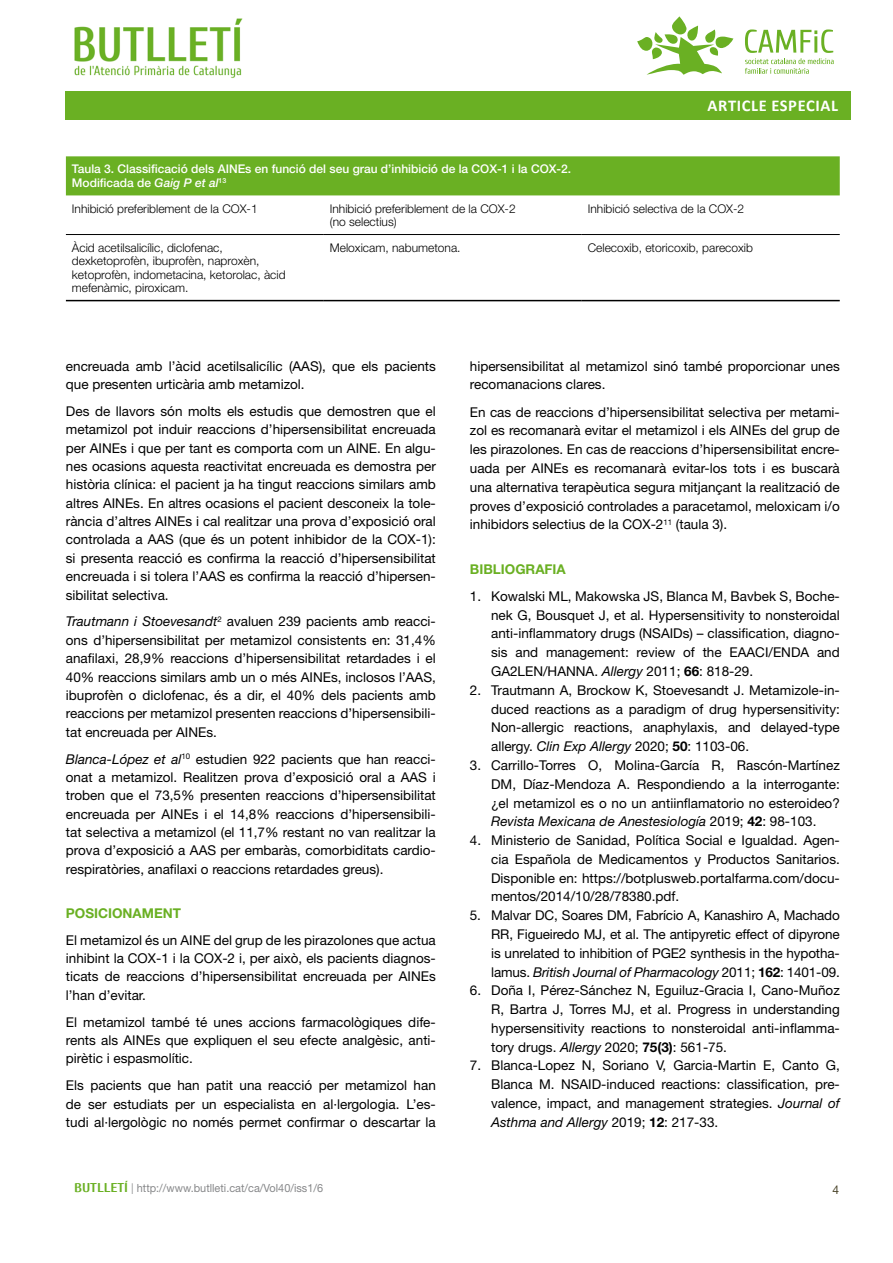
<style>
.page{position:relative;width:893px;height:1263px;background:#fff}
.page>*{position:absolute;margin:0;border:0;box-sizing:border-box;transform-origin:0 0}
.t1{font:700 16.5px "Calibri";letter-spacing:.04em;color:#fff}
.t2{font:13.5px/18.3px "Helvetica Neue LT Std";color:#000;text-align:justify}
.t3{font:700 13.5px "Helvetica Neue LT Std";color:#6ab023}
.t4{font:300 12px/13.5px "Helvetica Neue LT Std";color:#000}
.t5{font:500 12px/13.5px "Helvetica Neue LT Std";color:#fff}
.t6{font:12px "Helvetica Neue LT Std";color:#4a442a}
.t7{font:11.25px "Helvetica Neue LT Std";color:#87888a}
.s1{font-style:italic}
.s2{font-weight:700}
.s3{font-family:"Cuprum";font-weight:700;font-size:12.75px;color:#6ab023}
.s4{font-weight:100;font-size:15px}
</style>
<div class="page">
<div style="left:65px;top:91px;width:786px;height:28px;background:#6ab023"></div>
<svg style="left:637px;top:16px;width:96px;height:59px"></svg>
<svg style="left:745px;top:29px;width:89px;height:45px"></svg>
<img style="left:74px;top:18px;width:169px;height:60px">
<div style="left:66px;top:156px;width:774px;height:39px;background:#6ab023"></div>
<hr style="left:324px;top:234px;width:258px;height:1px;background:#000">
<hr style="left:582px;top:234px;width:258px;height:1px;background:#000">
<hr style="left:66px;top:234px;width:258px;height:1px;background:#000">
<hr style="left:66px;top:300px;width:258px;height:1px;background:#000">
<hr style="left:324px;top:300px;width:258px;height:1px;background:#000">
<hr style="left:582px;top:300px;width:258px;height:1px;background:#000">
<p class="t1" style="left:708px;top:95px;width:132px">ARTICLE ESPECIAL</p>
<p class="t5" style="left:72px;top:162px;width:501px">Taula 3. Classificació dels AINEs en funció del seu grau d’inhibició de la COX-1 i la COX-2.<br>Modificada de <span class="s1">Gaig P et al</span><sup>13</sup></p>
<p class="t4" style="left:72px;top:201px;width:187px">Inhibició preferiblement de la COX-1</p>
<p class="t4" style="left:330px;top:201px;width:187px">Inhibició preferiblement de la COX-2 (no selectius)</p>
<p class="t4" style="left:588px;top:201px;width:158px">Inhibició selectiva de la COX-2</p>
<p class="t4" style="left:72px;top:240px;width:215px">Àcid acetilsalicílic, diclofenac, dexketoprofèn, ibuprofèn, naproxèn, ketoprofèn, indometacina, ketorolac, àcid mefenàmic, piroxicam.</p>
<p class="t4" style="left:330px;top:240px;width:132px">Meloxicam, nabumetona.</p>
<p class="t4" style="left:588px;top:240px;width:167px">Celecoxib, etoricoxib, parecoxib</p>
<p class="t2" style="left:66px;top:356px;width:371px">encreuada amb l’àcid acetilsalicílic (AAS), que els pacients que presenten urticària amb metamizol.</p>
<p class="t2" style="left:66px;top:402px;width:371px">Des de llavors són molts els estudis que demostren que el metamizol pot induir reaccions d’hipersensibilitat encreuada per AINEs i que per tant es comporta com un AINE. En algu&shy;nes ocasions aquesta reactivitat encreuada es demostra per història clínica: el pacient ja ha tingut reaccions similars amb altres AINEs. En altres ocasions el pacient desconeix la tole&shy;rància d’altres AINEs i cal realitzar una prova d’exposició oral controlada a AAS (que és un potent inhibidor de la COX-1): si presenta reacció es confirma la reacció d’hipersensibilitat encreuada i si tolera l’AAS es confirma la reacció d’hipersen&shy;sibilitat selectiva.</p>
<p class="t2" style="left:66px;top:612px;width:371px"><span class="s1">Trautmann i Stoevesandt</span><sup>2</sup> avaluen 239 pacients amb reacci&shy;ons d’hipersensibilitat per metamizol consistents en: 31,4% anafilaxi, 28,9% reaccions d’hipersensibilitat retardades i el 40% reaccions similars amb un o més AINEs, inclosos l’AAS, ibuprofèn o diclofenac, és a dir, el 40% dels pacients amb reaccions per metamizol presenten reaccions d’hipersensibili&shy;tat encreuada per AINEs.</p>
<p class="t2" style="left:66px;top:749px;width:371px"><span class="s1">Blanca-López et al</span><sup>10</sup> estudien 922 pacients que han reacci&shy;onat a metamizol. Realitzen prova d’exposició oral a AAS i troben que el 73,5% presenten reaccions d’hipersensibilitat encreuada per AINEs i el 14,8% reaccions d’hipersensibili&shy;tat selectiva a metamizol (el 11,7% restant no van realitzar la prova d’exposició a AAS per embaràs, comorbiditats cardio&shy;respiratòries, anafilaxi o reaccions retardades greus).</p>
<p class="t3" style="left:66px;top:904px;width:117px">POSICIONAMENT</p>
<p class="t2" style="left:66px;top:930px;width:371px">El metamizol és un AINE del grup de les pirazolones que actua inhibint la COX-1 i la COX-2 i, per això, els pacients diagnos&shy;ticats de reaccions d’hipersensibilitat encreuada per AINEs l’han d’evitar.</p>
<p class="t2" style="left:66px;top:1012px;width:371px">El metamizol també té unes accions farmacològiques dife&shy;rents als AINEs que expliquen el seu efecte analgèsic, anti&shy;pirètic i espasmolític.</p>
<p class="t2" style="left:66px;top:1076px;width:371px">Els pacients que han patit una reacció per metamizol han de ser estudiats per un especialista en al·lergologia. L’es&shy;tudi al·lergològic no només permet confirmar o descartar la</p>
<p class="t2" style="left:470px;top:356px;width:371px;line-height:18.8px">hipersensibilitat al metamizol sinó també proporcionar unes recomanacions clares.</p>
<p class="t2" style="left:470px;top:402px;width:371px;line-height:18.8px">En cas de reaccions d’hipersensibilitat selectiva per metami&shy;zol es recomanarà evitar el metamizol i els AINEs del grup de les pirazolones. En cas de reaccions d’hipersensibilitat encre&shy;uada per AINEs es recomanarà evitar-los tots i es buscarà una alternativa terapèutica segura mitjançant la realització de proves d’exposició controlades a paracetamol, meloxicam i/o inhibidors selectius de la COX-2<sup>11</sup> (taula 3).</p>
<p class="t3" style="left:470px;top:560px;width:97px">BIBLIOGRAFIA</p>
<p class="t2" style="left:491px;top:586px;width:350px;line-height:18.8px;text-indent:-21px">1. Kowalski ML, Makowska JS, Blanca M, Bavbek S, Boche&shy;nek G, Bousquet J, et al. Hypersensitivity to nonsteroidal anti-inflammatory drugs (NSAIDs) – classification, diagno&shy;sis and management: review of the EAACI/ENDA and GA2LEN/HANNA. <span class="s1">Allergy</span> 2011; <span class="s2">66</span>: 818-29.</p>
<p class="t2" style="left:491px;top:680px;width:350px;line-height:18.8px;text-indent:-21px">2. Trautmann A, Brockow K, Stoevesandt J. Metamizole-in&shy;duced reactions as a paradigm of drug hypersensitivity:<br>Non-allergic reactions, anaphylaxis, and delayed-type allergy. <span class="s1">Clin Exp Allergy</span> 2020; <span class="s2">50</span>: 1103-06.</p>
<p class="t2" style="left:491px;top:755px;width:350px;line-height:18.8px;text-indent:-21px">3. Carrillo-Torres O, Molina-García R, Rascón-Martínez DM, Díaz-Mendoza A. Respondiendo a la interrogante: ¿el metamizol es o no un antiinflamatorio no esteroideo?<br><span class="s1">Revista Mexicana de Anestesiología</span> 2019; <span class="s2">42</span>: 98-103.</p>
<p class="t2" style="left:491px;top:831px;width:350px;line-height:18.8px;text-indent:-21px">4. Ministerio de Sanidad, Política Social e Igualdad. Agen&shy;cia Española de Medicamentos y Productos Sanitarios.<br>Disponible en: https://botplusweb.portalfarma.com/docu&shy;mentos/2014/10/28/78380.pdf.</p>
<p class="t2" style="left:491px;top:906px;width:350px;line-height:18.8px;text-indent:-21px">5. Malvar DC, Soares DM, Fabrício A, Kanashiro A, Machado RR, Figueiredo MJ, et al. The antipyretic effect of dipyrone is unrelated to inhibition of PGE2 synthesis in the hypotha&shy;lamus. <span class="s1">British Journal of Pharmacology</span> 2011; <span class="s2">162</span>: 1401-09.</p>
<p class="t2" style="left:491px;top:981px;width:350px;line-height:18.8px;text-indent:-21px">6. Doña I, Pérez-Sánchez N, Eguiluz-Gracia I, Cano-Muñoz R, Bartra J, Torres MJ, et al. Progress in understanding hypersensitivity reactions to nonsteroidal anti-inflamma&shy;tory drugs. <span class="s1">Allergy</span> 2020; <span class="s2">75(3)</span>: 561-75.</p>
<p class="t2" style="left:491px;top:1056px;width:350px;line-height:18.8px;text-indent:-21px">7. Blanca-Lopez N, Soriano V, Garcia-Martin E, Canto G, Blanca M. NSAID-induced reactions: classification, pre&shy;valence, impact, and management strategies. <span class="s1">Journal of Asthma and Allergy</span> 2019; <span class="s2">12</span>: 217-33.</p>
<p class="t7" style="left:74px;top:1181px;width:251px"><span class="s3">BUTLLETÍ</span> <span class="s4">I</span> http://www.butlleti.cat/ca/Vol40/iss1/6</p>
<p class="t6" style="left:832px;top:1182px;width:8px">4</p>
</div>
